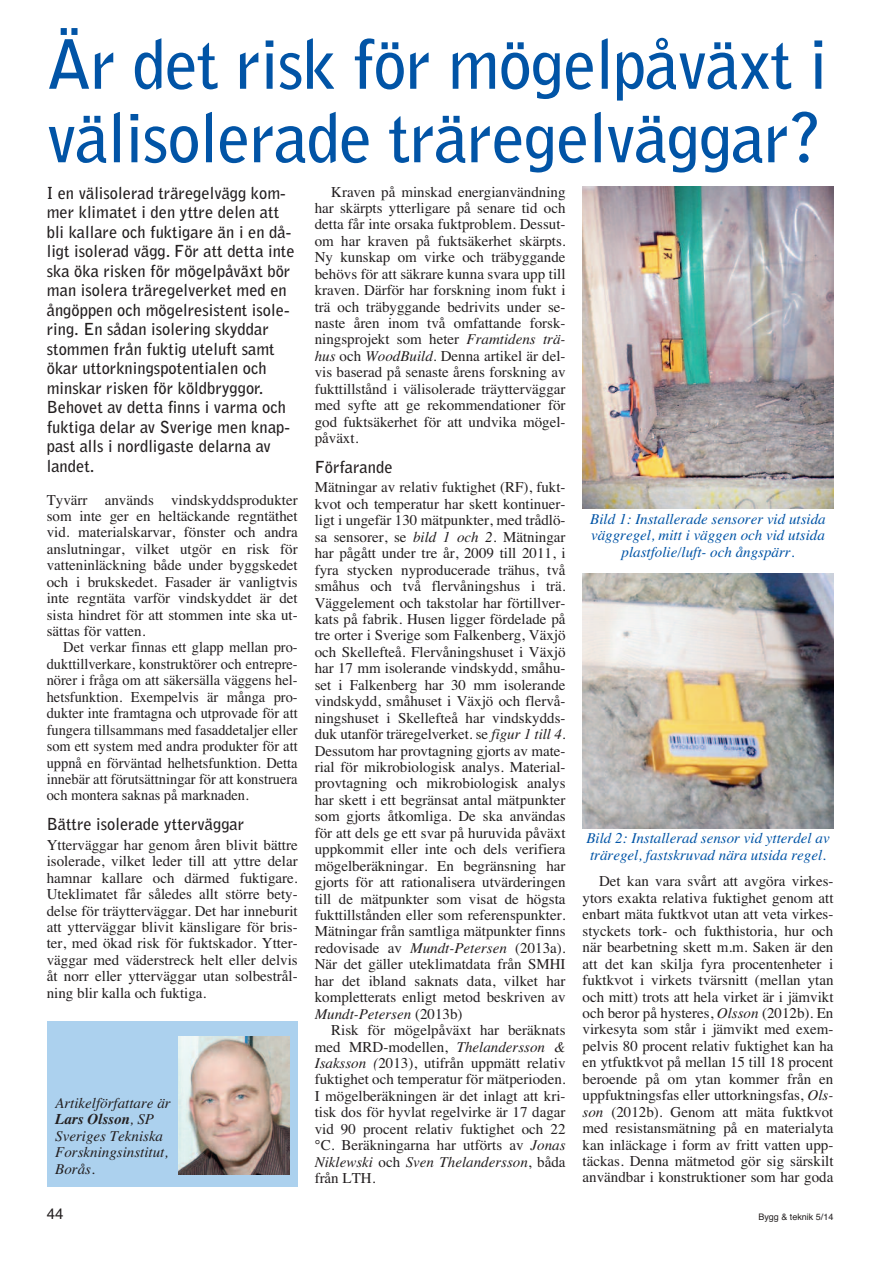
<style>
.page{position:relative;width:893px;height:1263px;background:#fff}
.page>*{position:absolute;margin:0;border:0;box-sizing:border-box;transform-origin:0 0}
.t1{font:700 67.5px/73.5px "Bell Gothic";letter-spacing:-.015em;color:#0154a6}
.t2{font:700 16.5px/19.5px "Bell Gothic";color:#231f20}
.t3{font:15px/16.5px "Times";color:#231f20;text-align:justify}
.t4{font:15px/16.5px "Times";color:#231f20;text-align:justify;scale:.96 1}
.t5{font:italic 15px/16.5px "Times";color:#0154a6;text-align:center}
.t6{font:italic 15px/16.5px "Times";color:#231f20}
.t7{font:15px "Helvetica";color:#231f20}
.t8{font:9px "Helvetica";color:#231f20}
.s1{font-weight:700}
.s2{font-style:italic}
</style>
<div class="page">
<div style="left:47px;top:1021px;width:251px;height:165px;background:#acd1ee"></div>
<img style="left:179px;top:1036px;width:110px;height:138px">
<img style="left:583px;top:186px;width:250px;height:323px">
<img style="left:583px;top:574px;width:250px;height:254px">
<h1 class="t1" style="left:47px;top:33px;width:782px">Är det risk för mögelpåväxt i välisolerade träregelväggar?</h1>
<p class="t2" style="left:47px;top:184px;width:249px">I en välisolerad träregelvägg kom&shy;mer klimatet i den yttre delen att bli kallare och fuktigare än i en då&shy;ligt isolerad vägg. För att detta inte ska öka risken för mögelpåväxt bör man isolera träregelverket med en ångöppen och mögelresistent isole&shy;ring. En sådan isolering skyddar stommen från fuktig uteluft samt ökar uttorkningspotentialen och minskar risken för köldbryggor.<br>Behovet av detta finns i varma och fuktiga delar av Sverige men knap&shy;past alls i nordligaste delarna av landet.</p>
<p class="t3" style="left:47px;top:493px;width:252px">Tyvärr används vindskyddsprodukter som inte ger en heltäckande regntäthet vid. materialskarvar, fönster och andra anslutningar, vilket utgör en risk för vatteninläckning både under byggskedet och i brukskedet. Fasader är vanligtvis inte regntäta varför vindskyddet är det sista hindret för att stommen inte ska ut&shy;sättas för vatten.</p>
<p class="t4" style="left:47px;top:641px;width:263px;text-indent:16px">Det verkar finnas ett glapp mellan pro&shy;dukttillverkare, konstruktörer och entrepre&shy;nörer i fråga om att säkersälla väggens hel&shy;hetsfunktion. Exempelvis är många pro&shy;dukter inte framtagna och utprovade för att fungera tillsammans med fasaddetaljer eller som ett system med andra produkter för att uppnå en förväntad helhetsfunktion. Detta innebär att förutsättningar för att konstruera och montera saknas på marknaden.</p>
<p class="t2" style="left:47px;top:816px;width:199px">Bättre isolerade ytterväggar</p>
<p class="t3" style="left:47px;top:838px;width:252px">Ytterväggar har genom åren blivit bättre isolerade, vilket leder till att yttre delar hamnar kallare och därmed fuktigare.<br>Uteklimatet får således allt större bety&shy;delse för träytterväggar. Det har inneburit att ytterväggar blivit känsligare för bris&shy;ter, med ökad risk för fuktskador. Ytter&shy;väggar med väderstreck helt eller delvis åt norr eller ytterväggar utan solbestrål&shy;ning blir kalla och fuktiga.</p>
<p class="t6" style="left:55px;top:1096px;width:117px">Artikelförfattare är<br><span class="s1">Lars Olsson</span>, SP<br>Sveriges Tekniska<br>Forskningsinstitut,<br>Borås.</p>
<p class="t3" style="left:315px;top:185px;width:252px;text-indent:17px">Kraven på minskad energianvändning har skärpts ytterligare på senare tid och detta får inte orsaka fuktproblem. Dessut&shy;om har kraven på fuktsäkerhet skärpts.<br>Ny kunskap om virke och träbyggande behövs för att säkrare kunna svara upp till kraven. Därför har forskning inom fukt i trä och träbyggande bedrivits under se&shy;naste åren inom två omfattande forsk&shy;ningsprojekt som heter <span class="s2">Framtidens trä&shy;hus</span> och <span class="s2">WoodBuild</span>. Denna artikel är del&shy;vis baserad på senaste årens forskning av fukttillstånd i välisolerade träytterväggar med syfte att ge rekommendationer för god fuktsäkerhet för att undvika mögel&shy;påväxt.</p>
<p class="t2" style="left:315px;top:459px;width:79px">Förfarande</p>
<p class="t3" style="left:315px;top:481px;width:252px">Mätningar av relativ fuktighet (RF), fukt&shy;kvot och temperatur har skett kontinuer&shy;ligt i ungefär 130 mätpunkter, med trådlö&shy;sa sensorer, se <span class="s2">bild 1 och 2</span>. Mätningar har pågått under tre år, 2009 till 2011, i fyra stycken nyproducerade trähus, två småhus och två flervåningshus i trä.<br>Väggelement och takstolar har förtillver&shy;kats på fabrik. Husen ligger fördelade på tre orter i Sverige som Falkenberg, Växjö och Skellefteå. Flervåningshuset i Växjö har 17 mm isolerande vindskydd, småhu&shy;set i Falkenberg har 30 mm isolerande vindskydd, småhuset i Växjö och flervå&shy;ningshuset i Skellefteå har vindskydds&shy;duk utanför träregelverket. se <span class="s2">figur 1 till 4</span>.<br>Dessutom har provtagning gjorts av mate&shy;rial för mikrobiologisk analys. Material&shy;provtagning och mikrobiologisk analys har skett i ett begränsat antal mätpunkter som gjorts åtkomliga. De ska användas för att dels ge ett svar på huruvida påväxt uppkommit eller inte och dels verifiera mögelberäkningar. En begränsning har gjorts för att rationalisera utvärderingen till de mätpunkter som visat de högsta fukttillstånden eller som referenspunkter.<br>Mätningar från samtliga mätpunkter finns redovisade av <span class="s2">Mundt-Petersen</span> (2013a).<br>När det gäller uteklimatdata från SMHI har det ibland saknats data, vilket har kompletterats enligt metod beskriven av <span class="s2">Mundt-Petersen</span> (2013b)</p>
<p class="t3" style="left:315px;top:1023px;width:252px;text-indent:17px">Risk för mögelpåväxt har beräknats med MRD-modellen, <span class="s2">Thelandersson &amp; Isaksson (</span>2013), utifrån uppmätt relativ fuktighet och temperatur för mätperioden.<br>I mögelberäkningen är det inlagt att kri&shy;tisk dos för hyvlat regelvirke är 17 dagar vid 90 procent relativ fuktighet och 22 °C. Beräkningarna har utförts av <span class="s2">Jonas Niklewski</span> och <span class="s2">Sven Thelandersson</span>, båda från LTH.</p>
<p class="t5" style="left:590px;top:512px;width:237px">Bild 1: Installerade sensorer vid utsida väggregel, mitt i väggen och vid utsida plastfolie/luft- och ångspärr.</p>
<p class="t5" style="left:586px;top:831px;width:245px;text-align:left">Bild 2: Installerad sensor vid ytterdel av träregel, fastskruvad nära utsida regel.</p>
<p class="t3" style="left:583px;top:874px;width:252px;text-indent:16px">Det kan vara svårt att avgöra virkes - ytors exakta relativa fuktighet genom att enbart mäta fuktkvot utan att veta virkes&shy;styckets tork- och fukthistoria, hur och när bearbetning skett m.m. Saken är den att det kan skilja fyra procentenheter i fuktkvot i virkets tvärsnitt (mellan ytan och mitt) trots att hela virket är i jämvikt och beror på hysteres, <span class="s2">Olsson</span> (2012b). En virkesyta som står i jämvikt med exem&shy;pelvis 80 procent relativ fuktighet kan ha en ytfuktkvot på mellan 15 till 18 procent beroende på om ytan kommer från en uppfuktningsfas eller uttorkningsfas, <span class="s2">Ols&shy;son</span> (2012b). Genom att mäta fuktkvot med resistansmätning på en materialyta kan inläckage i form av fritt vatten upp&shy;täckas. Denna mätmetod gör sig särskilt användbar i konstruktioner som har goda</p>
<p class="t7" style="left:47px;top:1208px;width:18px">44</p>
<p class="t8" style="left:758px;top:1213px;width:77px">Bygg &amp; teknik 5/14</p>
</div>
